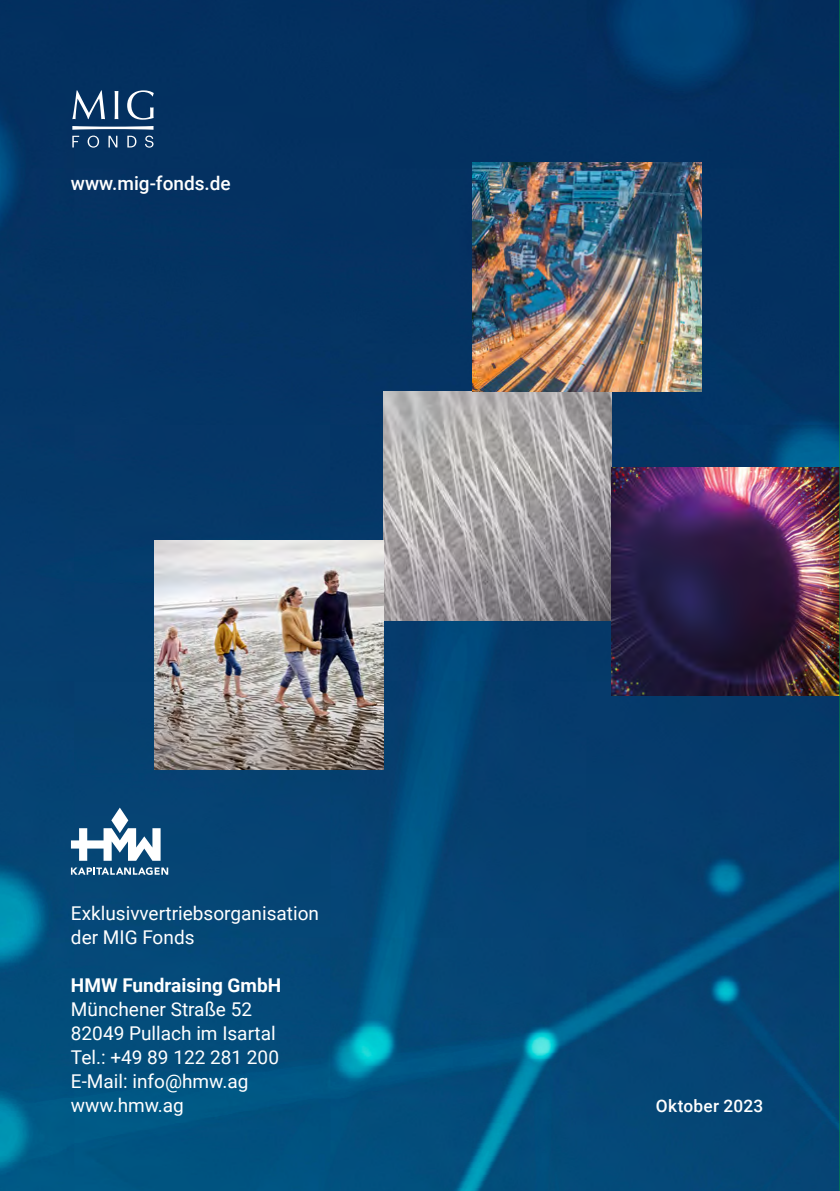
<style>
.page{position:relative;width:840px;height:1191px;background:#fff}
.page>*{position:absolute;margin:0;border:0;box-sizing:border-box;transform-origin:0 0}
.t1{font:19px/24px "Roboto";color:#fff}
.t2{font:700 19px "Roboto";color:#fff}
.t3{font:500 19px "Roboto";color:#fff}
.t4{font:500 17.2px "Roboto";letter-spacing:.015em;color:#fff}
</style>
<div class="page">
<img style="left:0;top:0;width:839px;height:1191px">
<svg style="left:72px;top:90px;width:82px;height:30px"></svg>
<svg style="left:72px;top:136px;width:81px;height:12px"></svg>
<svg style="left:72px;top:126px;width:81px;height:4px"></svg>
<svg style="left:71px;top:807px;width:89px;height:53px"></svg>
<svg style="left:71px;top:867px;width:97px;height:8px"></svg>
<img style="left:383px;top:392px;width:228px;height:228px">
<img style="left:472px;top:163px;width:229px;height:228px">
<img style="left:611px;top:467px;width:228px;height:229px">
<img style="left:154px;top:541px;width:229px;height:228px">
<hr style="left:839px;top:0;width:1px;height:1191px;background:#009641">
<p class="t3" style="left:71px;top:170px;width:161px">www.mig-fonds.de</p>
<p class="t1" style="left:71px;top:900px;width:249px">Exklusivvertriebsorganisation der MIG Fonds</p>
<p class="t2" style="left:71px;top:971px;width:212px">HMW Fundraising GmbH</p>
<p class="t1" style="left:71px;top:996px;width:209px">Münchener Straße 52<br>82049 Pullach im Isartal<br>Tel.: +49 89 122 281 200<br>E-Mail: info@hmw.ag www.hmw.ag</p>
<p class="t4" style="left:655px;top:1093px;width:109px">Oktober 2023</p>
</div>
